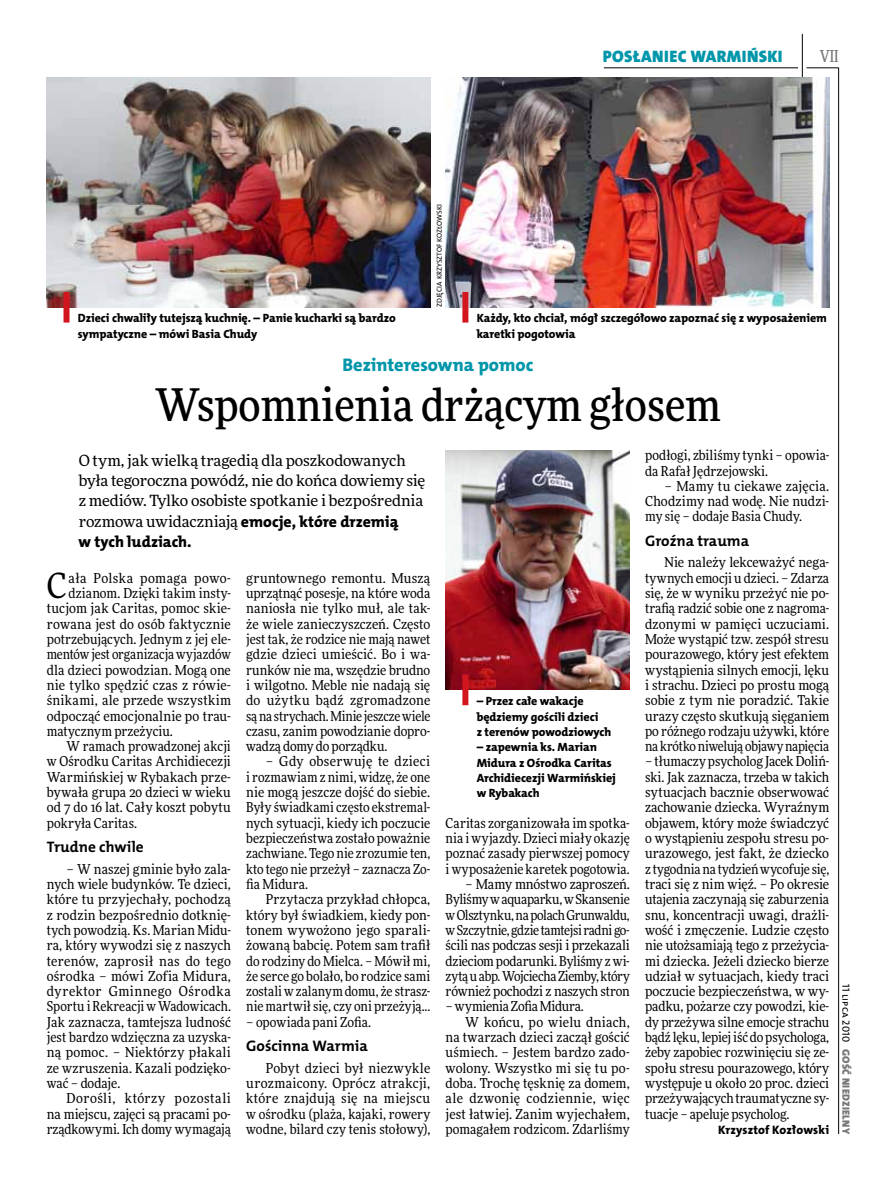
<style>
.page{position:relative;width:893px;height:1191px;background:#fff}
.page>*{position:absolute;margin:0;border:0;box-sizing:border-box;transform-origin:0 0}
.t1{font:500 45px "Freeday Narrow";color:#000}
.t2{font:34.8px "Freeday Narrow News";color:#000}
.t3{font:18.3px "The Mix HP8 Ex Bld";color:#0096aa}
.t4{font:16.65px "The Mix HP9 Blk";letter-spacing:.02em;color:#0096aa}
.t5{font:500 16.5px "Freeday Narrow";color:#787779;scale:.9 1}
.t6{font:15.75px "The Mix HP8 Ex Bld";color:#000}
.t7{font:15.45px/20.4px "Freeday News";letter-spacing:-.01em;color:#000}
.t8{font:15.3px "The Mix HP7 Bld";color:#000}
.t9{font:13.65px/15.3px "Freeday Narrow News";letter-spacing:.005em;color:#000;text-align:justify}
.t10{font:13.65px "Freeday Narrow News";letter-spacing:.03em;color:#000}
.t11{font:13.65px "Freeday Narrow News";letter-spacing:-.015em;color:#000}
.t12{font:12.3px "The Mix HP8 Ex Bld";letter-spacing:.01em;color:#000}
.t13{font:12px/15.3px "The Mix HP8 Ex Bld";letter-spacing:-.005em;color:#000}
.t14{font:10.5px "The Mix HP9 Blk";letter-spacing:.025em;color:#787779}
.t15{font:10.5px "The Mix HP5 Plain";letter-spacing:.015em;color:#000}
.t16{font:7.2px "The Mix HP5 Plain";color:#000}
.s1{font-family:"The Mix HP8 Ex Bld";font-size:15.75px}
</style>
<div class="page">
<hr style="left:806px;top:68px;width:33px;height:1px;background:#000">
<hr style="left:604px;top:68px;width:194px;height:1px;background:#000">
<hr style="left:838px;top:68px;width:1px;height:1066px;background:#000">
<hr style="left:802px;top:34px;width:1px;height:43px;background:#000">
<img style="left:47px;top:77px;width:383px;height:230px">
<img style="left:446px;top:77px;width:383px;height:230px">
<img style="left:446px;top:450px;width:184px;height:240px">
<div style="left:64px;top:292px;width:6px;height:30px;background:#d3151f"></div>
<div style="left:462px;top:292px;width:6px;height:30px;background:#d3151f"></div>
<div style="left:462px;top:674px;width:6px;height:31px;background:#d3151f"></div>
<p class="t16" style="left:435px;top:307px;width:103px;rotate:-90deg">Zdjęcia Krzyszto f Kozłowski</p>
<p class="t4" style="left:603px;top:46px;width:181px">POSŁANIEC WARMIŃSKI</p>
<p class="t5" style="left:820px;top:46px;width:22px">VII</p>
<p class="t13" style="left:78px;top:311px;width:319px">Dzieci chwaliły tutejszą kuchnię. – Panie kucharki są bardzo sympatyczne – mówi Basia Chudy</p>
<p class="t13" style="left:477px;top:311px;width:352px">Każdy, kto chciał, mógł szczegółowo zapoznać się z wyposażeniem karetki pogotowia</p>
<h3 class="t3" style="left:343px;top:353px;width:192px">Bezinteresowna pomoc</h3>
<h1 class="t1" style="left:155px;top:377px;width:567px">Wspomnienia drżącym głosem</h1>
<p class="t7" style="left:79px;top:449px;width:348px">O tym, jak wielką tragedią dla poszkodowanych była tegoroczna powódź, nie do końca dowiemy się z mediów. Tylko osobiste spotkanie i bezpośrednia rozmowa uwidaczniają <span class="s1">emocje, które drzemią</span></p>
<p class="t6" style="left:79px;top:532px;width:114px">w tych ludziach.</p>
<h2 class="t2" style="left:47px;top:564px;width:21px">C</h2>
<p class="t10" style="left:69px;top:569px;width:164px">ała Polska pomaga powo-</p>
<p class="t9" style="left:69px;top:585px;width:164px">dzianom. Dzięki takim insty-</p>
<p class="t9" style="left:47px;top:600px;width:186px">tucjom jak Caritas, pomoc skie-</p>
<p class="t9" style="left:47px;top:616px;width:186px">rowana jest do osób faktycznie</p>
<p class="t9" style="left:47px;top:631px;width:186px">potrzebujących. Jednym z jej ele-</p>
<p class="t9" style="left:47px;top:646px;width:186px">mentów jest organizacja wyjazdów</p>
<p class="t9" style="left:47px;top:662px;width:186px">dla dzieci powodzian. Mogą one</p>
<p class="t9" style="left:47px;top:677px;width:186px">nie tylko spędzić czas z rówie-</p>
<p class="t9" style="left:47px;top:692px;width:186px">śnikami, ale przede wszystkim</p>
<p class="t9" style="left:47px;top:708px;width:186px">odpocząć emocjonalnie po trau-</p>
<p class="t9" style="left:47px;top:723px;width:128px">matycznym przeżyciu.</p>
<p class="t9" style="left:66px;top:738px;width:166px">W ramach prowadzonej akcji</p>
<p class="t9" style="left:47px;top:754px;width:186px">w Ośrodku Caritas Archidiecezji</p>
<p class="t9" style="left:47px;top:769px;width:186px">Warmińskiej w Rybakach prze-</p>
<p class="t9" style="left:47px;top:784px;width:186px">bywała grupa 20 dzieci w wieku</p>
<p class="t9" style="left:47px;top:799px;width:186px">od 7 do 16 lat. Cały koszt pobytu</p>
<p class="t9" style="left:47px;top:815px;width:92px">pokryła Caritas.</p>
<p class="t8" style="left:47px;top:837px;width:98px">Trudne chwile</p>
<p class="t9" style="left:47px;top:861px;width:186px;text-indent:20px">– W naszej gminie było zala&shy;nych wiele budynków. Te dzieci, które tu przyjechały, pochodzą z rodzin bezpośrednio dotknię&shy;tych powodzią. Ks. Marian Midu&shy;ra, który wywodzi się z naszych terenów, zaprosił nas do tego ośrodka – mówi Zofia Midura, dyrektor Gminnego Ośrodka Sportu i Rekreacji w Wadowicach.<br>Jak zaznacza, tamtejsza ludność jest bardzo wdzięczna za uzyska&shy;ną pomoc. – Niektórzy płakali ze wzruszenia. Kazali podzięko&shy;wać – dodaje.</p>
<p class="t9" style="left:47px;top:1090px;width:186px;text-indent:20px">Dorośli, którzy pozostali na miejscu, zajęci są pracami po&shy;rządkowymi. Ich domy wymagają</p>
<p class="t9" style="left:246px;top:570px;width:186px">gruntownego remontu. Muszą uprzątnąć posesje, na które woda naniosła nie tylko muł, ale tak&shy;że wiele zanieczyszczeń. Często jest tak, że rodzice nie mają nawet gdzie dzieci umieścić. Bo i wa&shy;runków nie ma, wszędzie brudno i wilgotno. Meble nie nadają się do użytku bądź zgromadzone są na strychach. Minie jeszcze wiele czasu, zanim powodzianie dopro&shy;wadzą domy do porządku.</p>
<p class="t9" style="left:246px;top:754px;width:186px;text-indent:20px">– Gdy obserwuję te dzieci i rozmawiam z nimi, widzę, że one nie mogą jeszcze dojść do siebie.<br>Były świadkami często ekstremal&shy;nych sytuacji, kiedy ich poczucie bezpieczeństwa zostało poważnie zachwiane. Tego nie zrozumie ten, kto tego nie przeżył – zaznacza Zo&shy;fia Midura.</p>
<p class="t9" style="left:246px;top:891px;width:186px;text-indent:20px">Przytacza przykład chłopca, który był świadkiem, kiedy pon&shy;tonem wywożono jego sparali&shy;żowaną babcię. Potem sam trafił do rodziny do Mielca. – Mówił mi, że serce go bolało, bo rodzice sami zostali w zalanym domu, że strasz&shy;nie martwił się, czy oni przeżyją...</p>
<p class="t9" style="left:246px;top:1014px;width:127px">– opowiada pani Zofia.</p>
<p class="t8" style="left:246px;top:1036px;width:123px">Gościnna Warmia</p>
<p class="t9" style="left:246px;top:1060px;width:186px;text-indent:20px">Pobyt dzieci był niezwykle urozmaicony. Oprócz atrakcji, które znajdują się na miejscu w ośrodku (plaża, kajaki, rowery wodne, bilard czy tenis stołowy),</p>
<p class="t13" style="left:477px;top:693px;width:136px">– Przez całe wakacje będziemy gościli dzieci<br>z terenów powodziowych</p>
<p class="t13" style="left:477px;top:739px;width:141px">– zapewnia ks. Marian<br>Midura z Ośrodka Caritas<br>Archidiecezji Warmińskiej w Rybakach</p>
<p class="t9" style="left:446px;top:815px;width:186px">Caritas zorganizowała im spotka&shy;nia i wyjazdy. Dzieci miały okazję poznać zasady pierwszej pomocy i wyposażenie karetek pogotowia.</p>
<p class="t9" style="left:446px;top:876px;width:186px;text-indent:20px">– Mamy mnóstwo zaproszeń.<br>Byliśmy w aquaparku, w Skansenie w Olsztynku, na polach Grunwaldu, w Szczytnie, gdzie tamtejsi radni go&shy;ścili nas podczas sesji i przekazali dzieciom podarunki. Byliśmy z wi&shy;zytą u abp. Wojciecha Ziemby, który również pochodzi z naszych stron</p>
<p class="t11" style="left:446px;top:998px;width:140px">– wymienia Zofia Midura.</p>
<p class="t9" style="left:465px;top:1014px;width:166px">W końcu, po wielu dniach,</p>
<p class="t9" style="left:446px;top:1029px;width:186px">na twarzach dzieci zaczął gościć</p>
<p class="t9" style="left:446px;top:1044px;width:186px">uśmiech. – Jestem bardzo zado-</p>
<p class="t9" style="left:446px;top:1060px;width:186px">wolony. Wszystko mi się tu po-</p>
<p class="t9" style="left:446px;top:1075px;width:186px">doba. Trochę tęsknię za domem,</p>
<p class="t10" style="left:446px;top:1090px;width:186px">ale dzwonię codziennie, więc</p>
<p class="t9" style="left:446px;top:1106px;width:186px">jest łatwiej. Zanim wyjechałem,</p>
<p class="t9" style="left:446px;top:1121px;width:186px">pomagałem rodzicom. Zdarliśmy</p>
<p class="t9" style="left:645px;top:447px;width:186px">podłogi, zbiliśmy tynki – opowia&shy;da Rafał Jędrzejowski.</p>
<p class="t9" style="left:645px;top:478px;width:186px;text-indent:20px">– Mamy tu ciekawe zajęcia.<br>Chodzimy nad wodę. Nie nudzi&shy;my się – dodaje Basia Chudy.</p>
<p class="t8" style="left:645px;top:530px;width:106px">Groźna trauma</p>
<p class="t9" style="left:645px;top:555px;width:186px;text-indent:20px">Nie należy lekceważyć nega&shy;tywnych emocji u dzieci. – Zdarza się, że w wyniku przeżyć nie po&shy;trafią radzić sobie one z nagroma&shy;dzonymi w pamięci uczuciami.<br>Może wystąpić tzw. zespół stresu pourazowego, który jest efektem wystąpienia silnych emocji, lęku i strachu. Dzieci po prostu mogą sobie z tym nie poradzić. Takie urazy często skutkują sięganiem po różnego rodzaju używki, które na krótko niwelują objawy napięcia</p>
<p class="t9" style="left:645px;top:754px;width:186px">– tłumaczy psycholog Jacek Doliń&shy;ski. Jak zaznacza, trzeba w takich sytuacjach bacznie obserwować zachowanie dziecka. Wyraźnym objawem, który może świadczyć o wystąpieniu zespołu stresu po&shy;urazowego, jest fakt, że dziecko z tygodnia na tydzień wycofuje się, traci się z nim więź. – Po okresie utajenia zaczynają się zaburzenia snu, koncentracji uwagi, drażli&shy;wość i zmęczenie. Ludzie często nie utożsamiają tego z przeżycia&shy;mi dziecka. Jeżeli dziecko bierze udział w sytuacjach, kiedy traci poczucie bezpieczeństwa, w wy&shy;padku, pożarze czy powodzi, kie&shy;dy przeżywa silne emocje strachu bądź lęku, lepiej iść do psychologa, żeby zapobiec rozwinięciu się ze&shy;społu stresu pourazowego, który występuje u około 20 proc. dzieci przeżywających traumatyczne sy&shy;tuacje – apeluje psycholog.</p>
<p class="t12" style="left:718px;top:1122px;width:113px">Krzysztof Kozłowski</p>
<p class="t15" style="left:853px;top:984px;width:60px;rotate:90deg">11 lipca 2010</p>
<p class="t14" style="left:853px;top:1049px;width:86px;rotate:90deg">GOŚĆ NIEDZIELNY</p>
</div>
